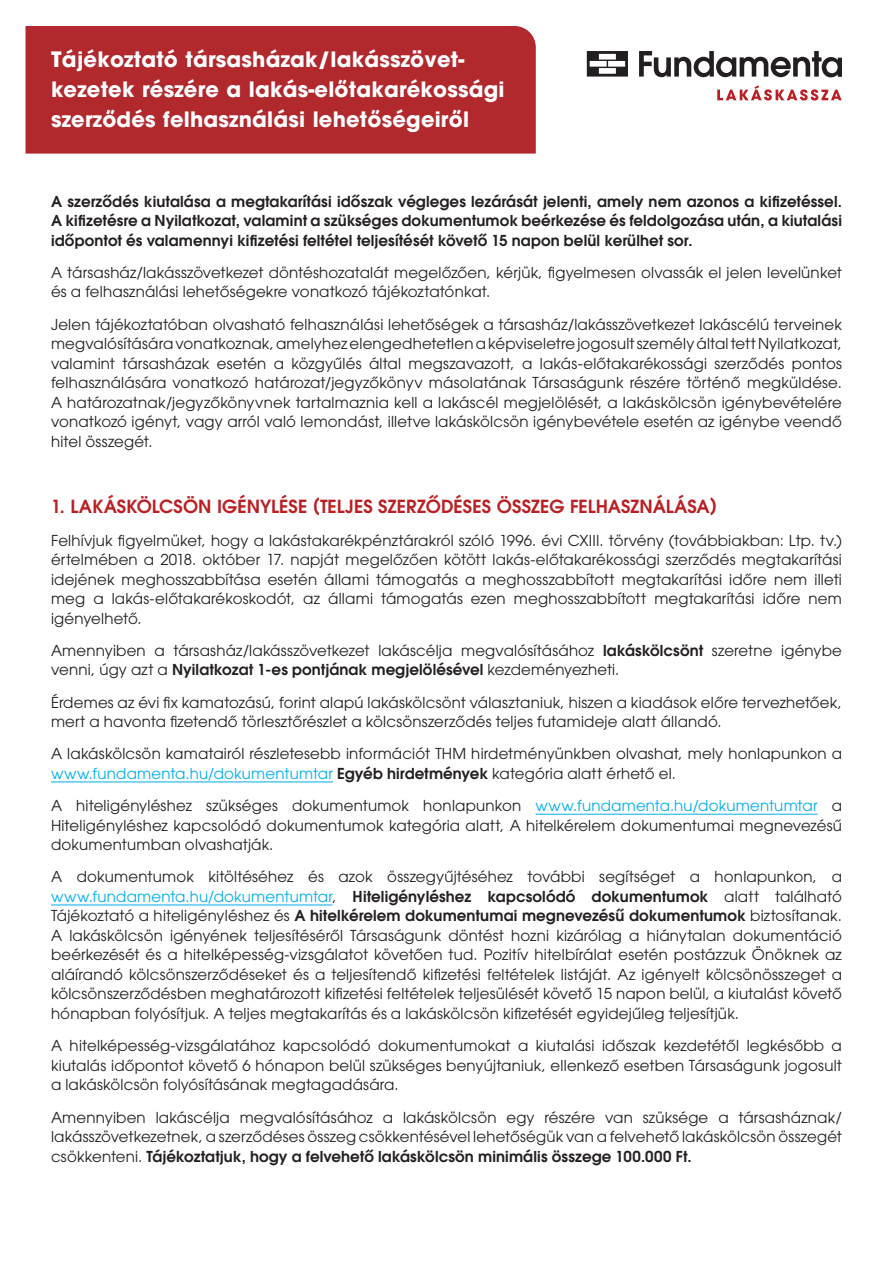
<style>
.page{position:relative;width:893px;height:1263px;background:#fff}
.page>*{position:absolute;margin:0;border:0;box-sizing:border-box;transform-origin:0 0}
.t1{font:700 21px/30px "ITC Avant Garde Pro";letter-spacing:.01em;color:#fff}
.t2{font:600 18px "ITC Avant Garde Pro";color:#ba1f24}
.kenyér_OKOK{font:15px/19.5px "ITC Avant Garde Pro";letter-spacing:.01em;color:#231f20;text-align:justify}
.kenyér_OKOK-2{font:600 15px/19.5px "ITC Avant Garde Pro";letter-spacing:.005em;color:#231f20;text-align:justify}
.s1{font-weight:600}
.s2{color:#00aeef}
</style>
<div class="page">
<svg style="left:587px;top:51px;width:41px;height:26px"></svg>
<svg style="left:639px;top:51px;width:203px;height:26px"></svg>
<svg style="left:717px;top:85px;width:125px;height:16px"></svg>
<div style="left:26px;top:26px;width:510px;height:128px;background:#b1282d"></div>
<hr style="left:51px;top:781px;width:282px;height:1px;background:#00aeef">
<hr style="left:536px;top:814px;width:282px;height:1px;background:#00aeef">
<hr style="left:51px;top:904px;width:281px;height:1px;background:#00aeef">
<p class="t1" style="left:51px;top:44px;width:455px">Tájékoztató társasházak/lakásszövet&shy;kezetek részére a lakás-előtakarékossági szerződés felhasználási lehetőségeiről</p>
<p class="kenyér_OKOK-2" style="left:51px;top:191px;width:792px">A szerződés kiutalása a megtakarítási időszak végleges lezárását jelenti, amely nem azonos a kifizetéssel.<br>A kifizetésre a Nyilatkozat, valamint a szükséges dokumentumok beérkezése és feldolgozása után, a kiutalási időpontot és valamennyi kifizetési feltétel teljesítését követő 15 napon belül kerülhet sor.</p>
<p class="kenyér_OKOK" style="left:51px;top:263px;width:792px">A társasház/lakásszövetkezet döntéshozatalát megelőzően, kérjük, figyelmesen olvassák el jelen levelünket és a felhasználási lehetőségekre vonatkozó tájékoztatónkat.</p>
<p class="kenyér_OKOK" style="left:51px;top:314px;width:792px">Jelen tájékoztatóban olvasható felhasználási lehetőségek a társasház/lakásszövetkezet lakáscélú terveinek megvalósítására vonatkoznak, amelyhez elengedhetetlen a képviseletre jogosult személy által tett Nyilatkozat, valamint társasházak esetén a közgyűlés által megszavazott, a lakás-előtakarékossági szerződés pontos felhasználására vonatkozó határozat/jegyzőkönyv másolatának Társaságunk részére történő megküldése.<br>A határozatnak/jegyzőkönyvnek tartalmaznia kell a lakáscél megjelölését, a lakáskölcsön igénybevételére vonatkozó igényt, vagy arról való lemondást, illetve lakáskölcsön igénybevétele esetén az igénybe veendő hitel összegét.</p>
<p class="t2" style="left:51px;top:495px;width:667px">1. LAKÁSKÖLCSÖN IGÉNYLÉSE (TELJES SZERZŐDÉSES ÖSSZEG FELHASZNÁLÁSA)</p>
<p class="kenyér_OKOK" style="left:51px;top:530px;width:792px">Felhívjuk figyelmüket, hogy a lakástakarékpénztárakról szóló 1996. évi CXIII. törvény (továbbiakban: Ltp. tv.) értelmében a 2018. október 17. napját megelőzően kötött lakás-előtakarékossági szerződés megtakarítási idejének meghosszabbítása esetén állami támogatás a meghosszabbított megtakarítási időre nem illeti meg a lakás-előtakarékoskodót, az állami támogatás ezen meghosszabbított megtakarítási időre nem igényelhető.</p>
<p class="kenyér_OKOK" style="left:51px;top:640px;width:792px">Amennyiben a társasház/lakásszövetkezet lakáscélja megvalósításához <span class="s1">lakáskölcsönt</span> szeretne igénybe venni, úgy azt a <span class="s1">Nyilatkozat 1-es pontjának megjelölésével</span> kezdeményezheti.</p>
<p class="kenyér_OKOK" style="left:51px;top:692px;width:792px">Érdemes az évi fix kamatozású, forint alapú lakáskölcsönt választaniuk, hiszen a kiadások előre tervezhetőek, mert a havonta fizetendő törlesztőrészlet a kölcsönszerződés teljes futamideje alatt állandó.</p>
<p class="kenyér_OKOK" style="left:51px;top:744px;width:792px">A lakáskölcsön kamatairól részletesebb információt THM hirdetményünkben olvashat, mely honlapunkon a <span class="s2">www.fundamenta.hu/dokumentumtar</span> <span class="s1">Egyéb hirdetmények</span> kategória alatt érhető el.</p>
<p class="kenyér_OKOK" style="left:51px;top:796px;width:792px">A hiteligényléshez szükséges dokumentumok honlapunkon <span class="s2">www.fundamenta.hu/dokumentumtar</span> a Hiteligényléshez kapcsolódó dokumentumok kategória alatt, A hitelkérelem dokumentumai megnevezésű dokumentumban olvashatják.</p>
<p class="kenyér_OKOK" style="left:51px;top:867px;width:792px">A dokumentumok kitöltéséhez és azok összegyűjtéséhez további segítséget a honlapunkon, a <span class="s2">www.fundamenta.hu/dokumentumtar</span>, <span class="s1">Hiteligényléshez kapcsolódó dokumentumok</span> alatt található Tájékoztató a hiteligényléshez és <span class="s1">A hitelkérelem dokumentumai megnevezésű dokumentumok</span> biztosítanak.<br>A lakáskölcsön igényének teljesítéséről Társaságunk döntést hozni kizárólag a hiánytalan dokumentáció beérkezését és a hitelképesség-vizsgálatot követően tud. Pozitív hitelbírálat esetén postázzuk Önöknek az aláírandó kölcsönszerződéseket és a teljesítendő kifizetési feltételek listáját. Az igényelt kölcsönösszeget a kölcsönszerződésben meghatározott kifizetési feltételek teljesülését követő 15 napon belül, a kiutalást követő hónapban folyósítjuk. A teljes megtakarítás és a lakáskölcsön kifizetését egyidejűleg teljesítjük.</p>
<p class="kenyér_OKOK" style="left:51px;top:1036px;width:792px">A hitelképesség-vizsgálatához kapcsolódó dokumentumokat a kiutalási időszak kezdetétől legkésőbb a kiutalás időpontot követő 6 hónapon belül szükséges benyújtaniuk, ellenkező esetben Társaságunk jogosult a lakáskölcsön folyósításának megtagadására.</p>
<p class="kenyér_OKOK" style="left:51px;top:1107px;width:792px">Amennyiben lakáscélja megvalósításához a lakáskölcsön egy részére van szüksége a társasháznak/ lakásszövetkezetnek, a szerződéses összeg csökkentésével lehetőségük van a felvehető lakáskölcsön összegét csökkenteni. <span class="s1">Tájékoztatjuk, hogy a felvehető lakáskölcsön minimális összege 100.000 Ft.</span></p>
</div>
